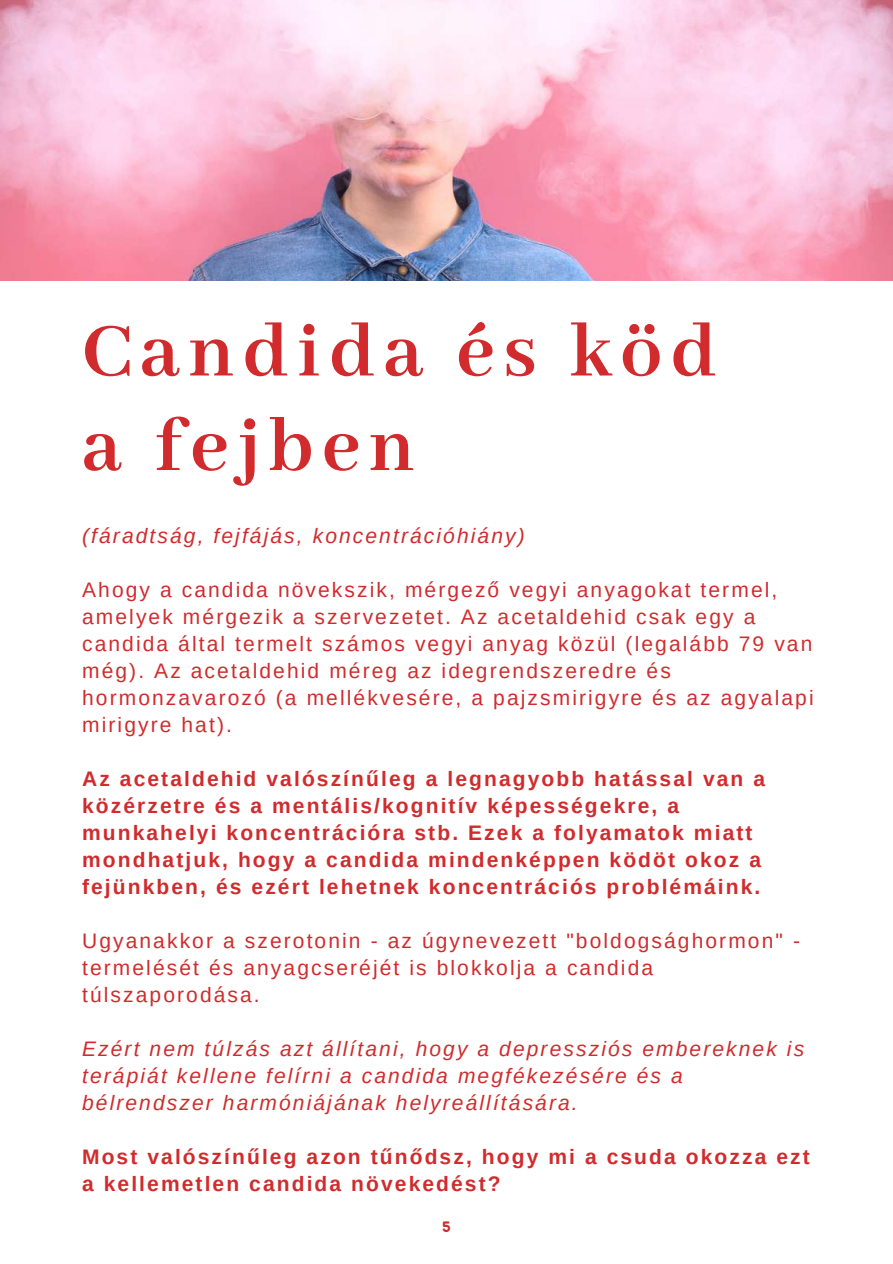
<style>
.page{position:relative;width:893px;height:1264px;background:#fff}
.page>*{position:absolute;margin:0;border:0;box-sizing:border-box;transform-origin:0 0}
.t1{font:700 83.55px/94.5px "Abhaya Libre";letter-spacing:.1em;color:#d12b2d}
.t2{font:21px/27px "Arimo";letter-spacing:.1em;color:#d12b2d}
.t3{font:700 21px/27px "Arimo";letter-spacing:.1em;color:#d12b2d}
.t4{font:italic 21px/27px "Arimo";letter-spacing:.1em;color:#d12b2d}
.t5{font:16.5px "Aristotelica Pro Tx Bld";color:#d12b2d}
</style>
<div class="page">
<img style="left:0;top:0;width:892px;height:281px">
<h1 class="t1" style="left:82px;top:307px;width:636px">Candida és köd a fejben</h1>
<p class="t4" style="left:82px;top:522px;width:444px">(fáradtság, fejfájás, koncentrációhiány)</p>
<p class="t2" style="left:82px;top:576px;width:733px">Ahogy a candida növekszik, mérgező vegyi anyagokat termel, amelyek mérgezik a szervezetet. Az acetaldehid csak egy a candida által termelt számos vegyi anyag közül (legalább 79 van még). Az acetaldehid méreg az idegrendszeredre és hormonzavarozó (a mellékvesére, a pajzsmirigyre és az agyalapi mirigyre hat).</p>
<p class="t3" style="left:82px;top:765px;width:684px">Az acetaldehid valószínűleg a legnagyobb hatással van a közérzetre és a mentális/kognitív képességekre, a munkahelyi koncentrációra stb. Ezek a folyamatok miatt mondhatjuk, hogy a candida mindenképpen ködöt okoz a fejünkben, és ezért lehetnek koncentrációs problémáink.</p>
<p class="t2" style="left:82px;top:927px;width:719px">Ugyanakkor a szerotonin - az úgynevezett "boldogsághormon" - termelését és anyagcseréjét is blokkolja a candida túlszaporodása.</p>
<p class="t4" style="left:82px;top:1035px;width:723px">Ezért nem túlzás azt állítani, hogy a depressziós embereknek is terápiát kellene felírni a candida megfékezésére és a bélrendszer harmóniájának helyreállítására.</p>
<p class="t3" style="left:82px;top:1143px;width:729px">Most valószínűleg azon tűnődsz, hogy mi a csuda okozza ezt a kellemetlen candida növekedést?</p>
<p class="t5" style="left:442px;top:1220px;width:10px">5</p>
</div>
